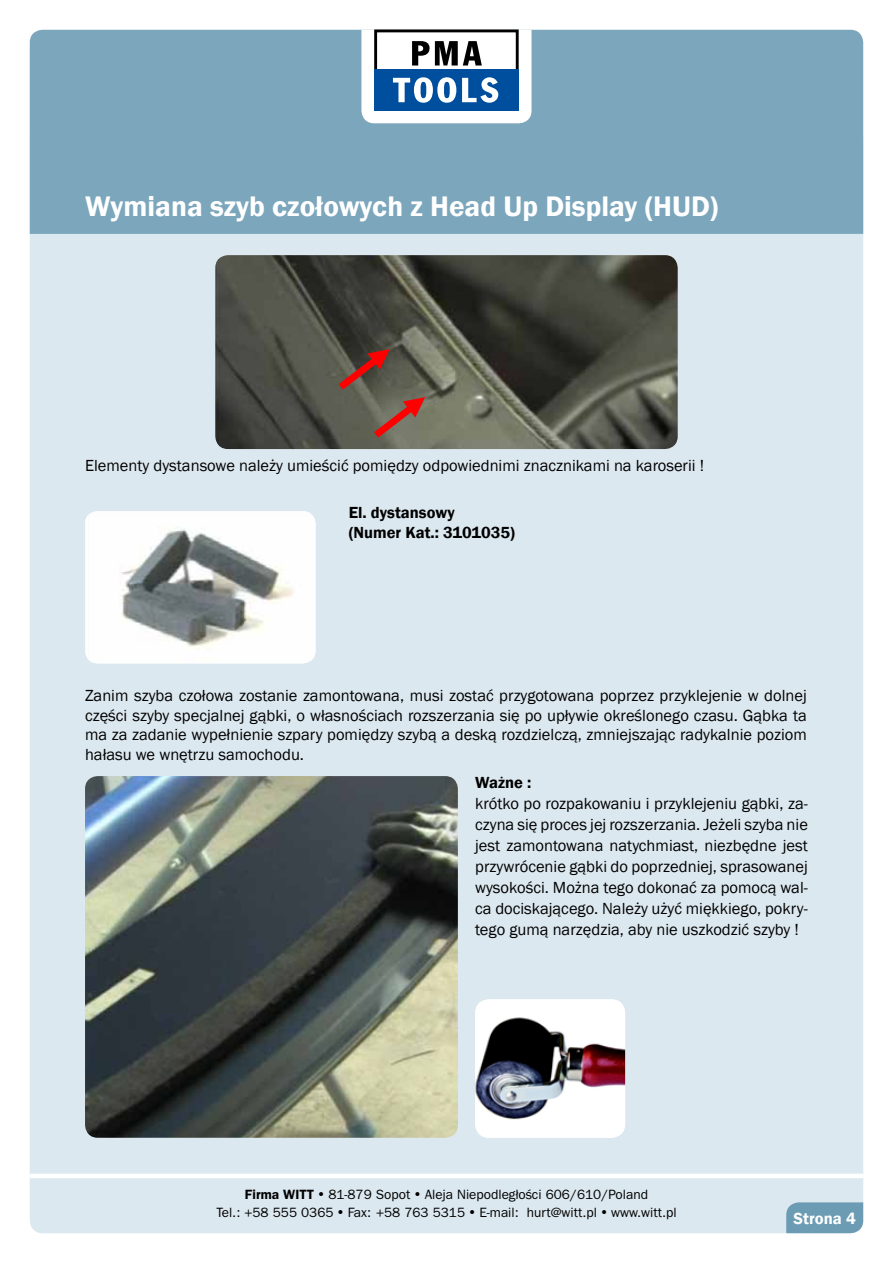
<style>
.page{position:relative;width:893px;height:1263px;background:#fff}
.page>*{position:absolute;margin:0;border:0;box-sizing:border-box;transform-origin:0 0}
.t1{font:600 29.1px "Franklin Gothic";color:#fff}
.t2{font:16.5px/21px "Franklin Gothic";color:#000;text-align:justify}
.t3{font:600 16.5px/19.5px "Franklin Gothic";color:#000}
.t4{font:600 16.5px "Franklin Gothic";color:#fff}
.t5{font:13.5px/18px "ITC Franklin Gothic Std";color:#000;text-align:center}
.s1{font-weight:600}
.s2{font-family:"Franklin Gothic"}
</style>
<div class="page">
<div style="left:30px;top:125px;width:833px;height:1108px;background:#dce8ef;border-radius:13px"></div>
<div style="left:30px;top:30px;width:833px;height:204px;background:#7ba6bc"></div>
<svg style="left:361px;top:30px;width:170px;height:93px"></svg>
<div style="left:786px;top:1202px;width:77px;height:31px;background:#6b9cb3"></div>
<hr style="left:30px;top:1174px;width:833px;height:4px;background:#fff">
<img style="left:215px;top:255px;width:463px;height:194px">
<img style="left:85px;top:511px;width:230px;height:152px">
<img style="left:85px;top:776px;width:373px;height:362px">
<img style="left:475px;top:999px;width:150px;height:139px">
<svg style="left:373px;top:397px;width:52px;height:41px;background:#925a4e"></svg>
<svg style="left:337px;top:349px;width:53px;height:41px;background:#774037"></svg>
<h1 class="t1" style="left:85px;top:188px;width:635px">Wymiana szyb czołowych z Head Up Display (HUD)</h1>
<p class="t2" style="left:85px;top:455px;width:621px">Elementy dystansowe należy umieścić pomiędzy odpowiednimi znacznikami na karoserii !</p>
<p class="t3" style="left:349px;top:503px;width:168px">El. dystansowy<br>(Numer Kat.: 3101035)</p>
<p class="t2" style="left:85px;top:686px;width:723px;line-height:19.5px">Zanim szyba czołowa zostanie zamontowana, musi zostać przygotowana poprzez przyklejenie w dolnej części szyby specjalnej gąbki, o własnościach rozszerzania się po upływie określonego czasu. Gąbka ta ma za zadanie wypełnienie szpary pomiędzy szybą a deską rozdzielczą, zmniejszając radykalnie poziom hałasu we wnętrzu samochodu.</p>
<p class="t3" style="left:475px;top:772px;width:58px">Ważne :</p>
<p class="t2" style="left:475px;top:793px;width:334px">krótko po rozpakowaniu i przyklejeniu gąbki, za&shy;czyna się proces jej rozszerzania. Jeżeli szyba nie jest zamontowana natychmiast, niezbędne jest przywrócenie gąbki do poprzedniej, sprasowanej wysokości. Można tego dokonać za pomocą wal&shy;ca dociskającego. Należy użyć miękkiego, pokry&shy;tego gumą narzędzia, aby nie uszkodzić szyby !</p>
<p class="t5" style="left:216px;top:1185px;width:462px"><span class="s1">Firma WITT</span> • 81-879 Sopot • Aleja Niepodległo<span class="s2">ś</span>ci 606/610/Poland<br>Tel.: +58 555 0365 • Fax: +58 763 5315 • E-mail: hurt@witt.pl • www.witt.pl</p>
<p class="t4" style="left:794px;top:1208px;width:64px">Strona 4</p>
</div>
